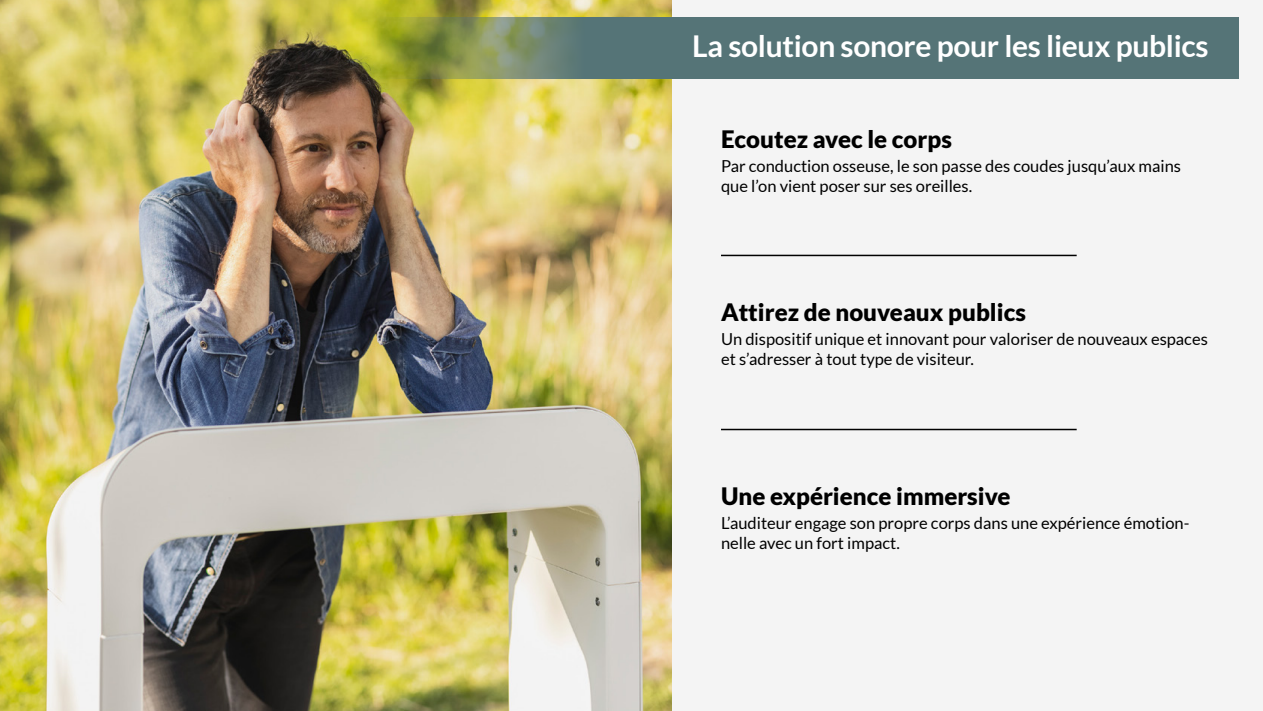
<style>
.page{position:relative;width:1263px;height:711px;background:#fff}
.page>*{position:absolute;margin:0;border:0;box-sizing:border-box;transform-origin:0 0}
.t1{font:700 30px "Lato";letter-spacing:-.01em;color:#fff}
.t2{font:900 24px "Lato";color:#000}
.t3{font:16.5px/19.8px "Lato";color:#000}
</style>
<div class="page">
<div style="left:0;top:0;width:1263px;height:710px;background:#f4f4f4"></div>
<img style="left:0;top:0;width:672px;height:710px">
<svg style="left:366px;top:17px;width:873px;height:61px;background:#607b6e"></svg>
<hr style="left:721px;top:254px;width:356px;height:2px;background:#000">
<hr style="left:721px;top:428px;width:356px;height:2px;background:#000">
<h1 class="t1" style="left:692px;top:29px;width:518px">La solution sonore pour les lieux publics</h1>
<h2 class="t2" style="left:721px;top:125px;width:232px">Ecoutez avec le corps</h2>
<p class="t3" style="left:721px;top:156px;width:461px">Par conduction osseuse, le son passe des coudes jusqu’aux mains que l’on vient poser sur ses oreilles.</p>
<h2 class="t2" style="left:721px;top:297px;width:306px">Attirez de nouveaux publics</h2>
<p class="t3" style="left:721px;top:328px;width:488px">Un dispositif unique et innovant pour valoriser de nouveaux espaces et s’adresser à tout type de visiteur.</p>
<h2 class="t2" style="left:721px;top:481px;width:291px">Une expérience immersive</h2>
<p class="t3" style="left:721px;top:512px;width:470px">L’auditeur engage son propre corps dans une expérience émotion&shy;nelle avec un fort impact.</p>
</div>
